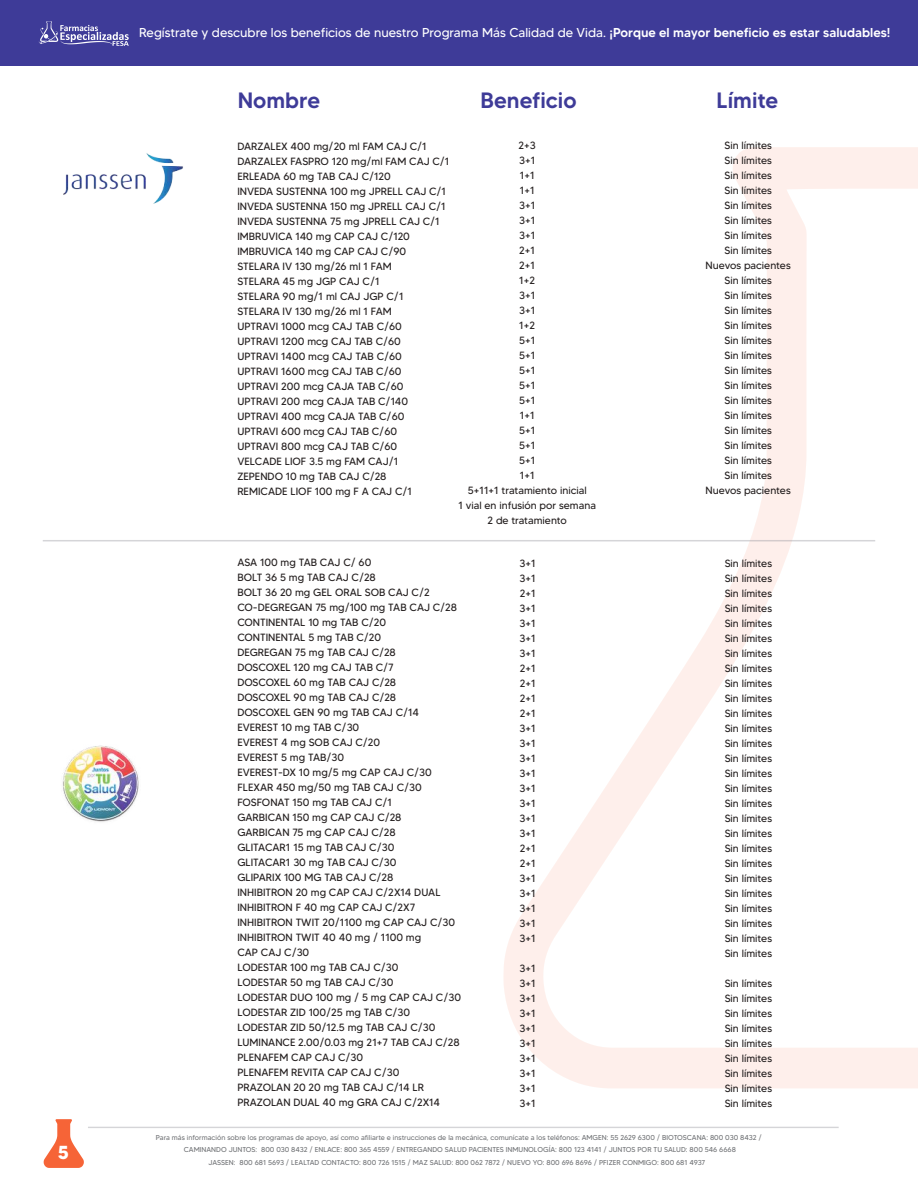
<style>
.page{position:relative;width:918px;height:1188px;background:#fff}
.page>*{position:absolute;margin:0;border:0;box-sizing:border-box;transform-origin:0 0}
.t1{font:500 22.2px "MADETOMMY";color:#3e3b98}
.t2{font:700 18.9px "MADETOMMY";color:#fff}
.t3{font:12.9px "MADETOMMY";color:#fff}
.t4{font:10.5px/15px "MADETOMMY";color:#241f1f;text-align:justify}
.t5{font:7.2px/12.5px "MADETOMMY";color:#737578;text-align:center}
.s1{font-weight:500}
</style>
<div class="page">
<svg style="left:503px;top:147px;width:415px;height:941px"></svg>
<hr style="left:43px;top:540px;width:832px;height:1px;background:#96969e">
<img style="left:63px;top:153px;width:120px;height:51px">
<img style="left:62px;top:745px;width:77px;height:77px">
<svg style="left:44px;top:1119px;width:40px;height:49px"></svg>
<hr style="left:88px;top:1127px;width:751px;height:1px;background:#96969e">
<div style="left:0;top:0;width:918px;height:65px;background:#3e3b98"></div>
<svg style="left:39px;top:21px;width:90px;height:25px"></svg>
<h2 class="t2" style="left:58px;top:1141px;width:13px">5</h2>
<p class="t3" style="left:139px;top:24px;width:753px">Regístrate y descubre los beneficios de nuestro Programa Más Calidad de Vida. <span class="s1">¡Porque el mayor beneficio es estar saludables!</span></p>
<h1 class="t1" style="left:238px;top:86px;width:84px">Nombre</h1>
<h1 class="t1" style="left:481px;top:86px;width:98px">Beneficio</h1>
<h1 class="t1" style="left:717px;top:86px;width:63px">Límite</h1>
<p class="t4" style="left:237px;top:139px;width:214px;text-align:left">DARZALEX 400 mg/20 ml FAM CAJ C/1<br>DARZALEX FASPRO 120 mg/ml FAM CAJ C/1<br>ERLEADA 60 mg TAB CAJ C/120<br>INVEDA SUSTENNA 100 mg JPRELL CAJ C/1<br>INVEDA SUSTENNA 150 mg JPRELL CAJ C/1<br>INVEDA SUSTENNA 75 mg JPRELL CAJ C/1<br>IMBRUVICA 140 mg CAP CAJ C/120<br>IMBRUVICA 140 mg CAP CAJ C/90<br>STELARA IV 130 mg/26 ml 1 FAM<br>STELARA 45 mg JGP CAJ C/1<br>STELARA 90 mg/1 ml CAJ JGP C/1<br>STELARA IV 130 mg/26 ml 1 FAM<br>UPTRAVI 1000 mcg CAJ TAB C/60<br>UPTRAVI 1200 mcg CAJ TAB C/60<br>UPTRAVI 1400 mcg CAJ TAB C/60<br>UPTRAVI 1600 mcg CAJ TAB C/60<br>UPTRAVI 200 mcg CAJA TAB C/60<br>UPTRAVI 200 mcg CAJA TAB C/140<br>UPTRAVI 400 mcg CAJA TAB C/60<br>UPTRAVI 600 mcg CAJ TAB C/60<br>UPTRAVI 800 mcg CAJ TAB C/60<br>VELCADE LIOF 3.5 mg FAM CAJ/1<br>ZEPENDO 10 mg TAB CAJ C/28<br>REMICADE LIOF 100 mg F A CAJ C/1</p>
<p class="t4" style="left:458px;top:138px;width:139px;text-align:center">2+3<br>3+1<br>1+1<br>1+1<br>3+1<br>3+1<br>3+1<br>2+1<br>2+1<br>1+2<br>3+1<br>3+1<br>1+2<br>5+1<br>5+1<br>5+1<br>5+1<br>5+1<br>1+1<br>5+1<br>5+1<br>5+1<br>1+1<br>5+11+1 tratamiento inicial<br>1 vial en infusión por semana<br>2 de tratamiento</p>
<p class="t4" style="left:706px;top:138px;width:87px;text-align:center">Sin límites<br>Sin límites<br>Sin límites<br>Sin límites<br>Sin límites<br>Sin límites<br>Sin límites<br>Sin límites<br>Nuevos pacientes<br>Sin límites<br>Sin límites<br>Sin límites<br>Sin límites<br>Sin límites<br>Sin límites<br>Sin límites<br>Sin límites<br>Sin límites<br>Sin límites<br>Sin límites<br>Sin límites<br>Sin límites<br>Sin límites<br>Nuevos pacientes</p>
<p class="t4" style="left:237px;top:555px;width:225px;text-align:left">ASA 100 mg TAB CAJ C/ 60<br>BOLT 36 5 mg TAB CAJ C/28<br>BOLT 36 20 mg GEL ORAL SOB CAJ C/2<br>CO-DEGREGAN 75 mg/100 mg TAB CAJ C/28<br>CONTINENTAL 10 mg TAB C/20<br>CONTINENTAL 5 mg TAB C/20<br>DEGREGAN 75 mg TAB CAJ C/28<br>DOSCOXEL 120 mg CAJ TAB C/7<br>DOSCOXEL 60 mg TAB CAJ C/28<br>DOSCOXEL 90 mg TAB CAJ C/28<br>DOSCOXEL GEN 90 mg TAB CAJ C/14<br>EVEREST 10 mg TAB C/30<br>EVEREST 4 mg SOB CAJ C/20<br>EVEREST 5 mg TAB/30<br>EVEREST-DX 10 mg/5 mg CAP CAJ C/30<br>FLEXAR 450 mg/50 mg TAB CAJ C/30<br>FOSFONAT 150 mg TAB CAJ C/1<br>GARBICAN 150 mg CAP CAJ C/28<br>GARBICAN 75 mg CAP CAJ C/28<br>GLITACAR1 15 mg TAB CAJ C/30<br>GLITACAR1 30 mg TAB CAJ C/30<br>GLIPARIX 100 MG TAB CAJ C/28<br>INHIBITRON 20 mg CAP CAJ C/2X14 DUAL<br>INHIBITRON F 40 mg CAP CAJ C/2X7<br>INHIBITRON TWIT 20/1100 mg CAP CAJ C/30<br>INHIBITRON TWIT 40 40 mg / 1100 mg<br>CAP CAJ C/30<br>LODESTAR 100 mg TAB CAJ C/30<br>LODESTAR 50 mg TAB CAJ C/30<br>LODESTAR DUO 100 mg / 5 mg CAP CAJ C/30<br>LODESTAR ZID 100/25 mg TAB C/30<br>LODESTAR ZID 50/12.5 mg TAB CAJ C/30<br>LUMINANCE 2.00/0.03 mg 21+7 TAB CAJ C/28<br>PLENAFEM CAP CAJ C/30<br>PLENAFEM REVITA CAP CAJ C/30<br>PRAZOLAN 20 20 mg TAB CAJ C/14 LR<br>PRAZOLAN DUAL 40 mg GRA CAJ C/2X14</p>
<p class="t4" style="left:725px;top:555px;width:49px">Sin límites Sin límites Sin límites Sin límites Sin límites Sin límites Sin límites Sin límites Sin límites Sin límites Sin límites Sin límites Sin límites Sin límites Sin límites Sin límites Sin límites Sin límites Sin límites Sin límites Sin límites Sin límites Sin límites Sin límites Sin límites Sin límites Sin límites</p>
<p class="t4" style="left:725px;top:975px;width:49px">Sin límites Sin límites Sin límites Sin límites Sin límites Sin límites Sin límites Sin límites Sin límites</p>
<p class="t4" style="left:520px;top:555px;width:18px">3+1<br>3+1<br>2+1<br>3+1<br>3+1<br>3+1<br>3+1<br>2+1<br>2+1<br>2+1<br>2+1<br>3+1<br>3+1<br>3+1<br>3+1<br>3+1<br>3+1<br>3+1<br>3+1<br>2+1<br>2+1<br>3+1<br>3+1<br>3+1<br>3+1<br>3+1</p>
<p class="t4" style="left:520px;top:961px;width:18px">3+1<br>3+1<br>3+1<br>3+1<br>3+1<br>3+1<br>3+1<br>3+1<br>3+1<br>3+1</p>
<p class="t5" style="left:156px;top:1131px;width:608px">Para más información sobre los programas de apoyo, así como afiliarte e instrucciones de la mecánica, comunícate a los teléfonos: AMGEN: 55 2629 6300 / BIOTOSCANA: 800 030 8432 /<br>CAMINANDO JUNTOS: 800 030 8432 / ENLACE: 800 365 4559 / ENTREGANDO SALUD PACIENTES INMUNOLOGÍA: 800 123 4141 / JUNTOS POR TU SALUD: 800 546 6668</p>
<p class="t5" style="left:209px;top:1156px;width:498px">JASSEN: 800 681 5693 / LEALTAD CONTACTO: 800 726 1515 / MAZ SALUD: 800 062 7872 / NUEVO YO: 800 696 8696 / PFIZER CONMIGO: 800 681 4937</p>
</div>
